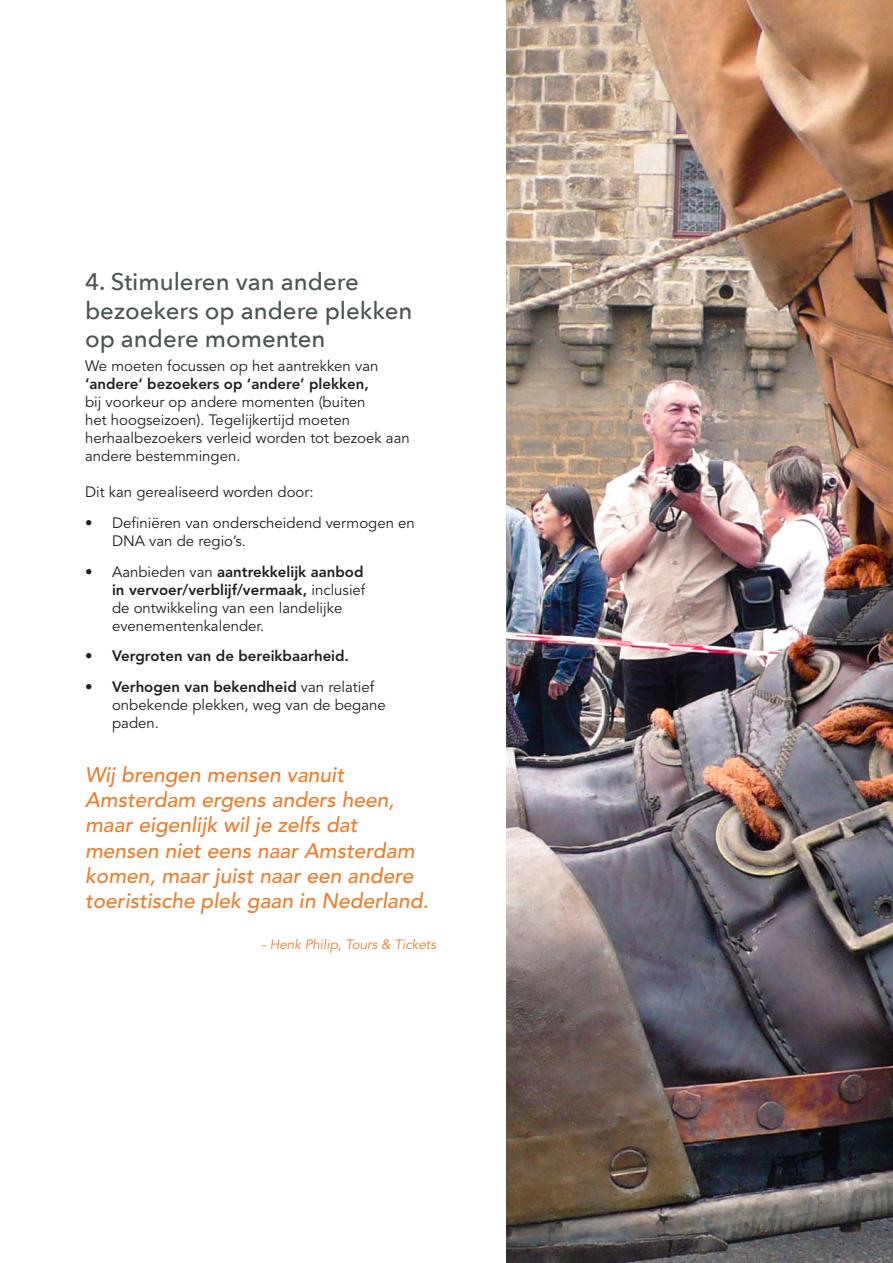
<style>
.page{position:relative;width:893px;height:1263px;background:#fff}
.page>*{position:absolute;margin:0;border:0;box-sizing:border-box;transform-origin:0 0}
.t1{font:500 24px/28.8px "Avenir Next";color:#4b5555}
.t2{font:italic 500 21px/25.2px "Avenir LT Std";color:#ef7c2b}
.t3{font:15px/18px "Avenir LT Std";color:#231f20}
.t4{font:800 15px "Avenir LT Std";color:#231f20}
.t5{font:italic 13.5px "Avenir LT Std";color:#ef7c2b}
.s1{font-weight:800}
</style>
<div class="page">
<img style="left:506px;top:0;width:387px;height:1262px">
<h1 class="t1" style="left:85px;top:266px;width:329px">4. Stimuleren van andere bezoekers op andere plekken op andere momenten</h1>
<p class="t3" style="left:85px;top:357px;width:295px">We moeten focussen op het aantrekken van</p>
<p class="t4" style="left:85px;top:375px;width:285px">‘andere’ bezoekers op ‘andere’ plekken,</p>
<p class="t3" style="left:85px;top:393px;width:326px">bij voorkeur op andere momenten (buiten<br>het hoogseizoen). Tegelijkertijd moeten herhaalbezoekers verleid worden tot bezoek aan andere bestemmingen.</p>
<p class="t3" style="left:85px;top:483px;width:230px">Dit kan gerealiseerd worden door:</p>
<p class="t3" style="left:112px;top:514px;width:304px;text-indent:-27px">• Definiëren van onderscheidend vermogen en<br>DNA van de regio’s.</p>
<p class="t3" style="left:112px;top:563px;width:255px;text-indent:-27px">• Aanbieden van <span class="s1">aantrekkelijk aanbod in vervoer/verblijf/vermaak,</span> inclusief de ontwikkeling van een landelijke evenementenkalender.</p>
<p class="t4" style="left:85px;top:647px;width:265px">• Vergroten van de bereikbaarheid.</p>
<p class="t3" style="left:112px;top:678px;width:275px;text-indent:-27px"><span class="s1">• Verhogen van bekendheid</span> van relatief onbekende plekken, weg van de begane paden.</p>
<h2 class="t2" style="left:85px;top:763px;width:345px">Wij brengen mensen vanuit<br>Amsterdam ergens anders heen, maar eigenlijk wil je zelfs dat mensen niet eens naar Amsterdam komen, maar juist naar een andere toeristische plek gaan in Nederland.</h2>
<p class="t5" style="left:261px;top:937px;width:176px">- Henk Philip, Tours &amp; Tickets</p>
</div>
